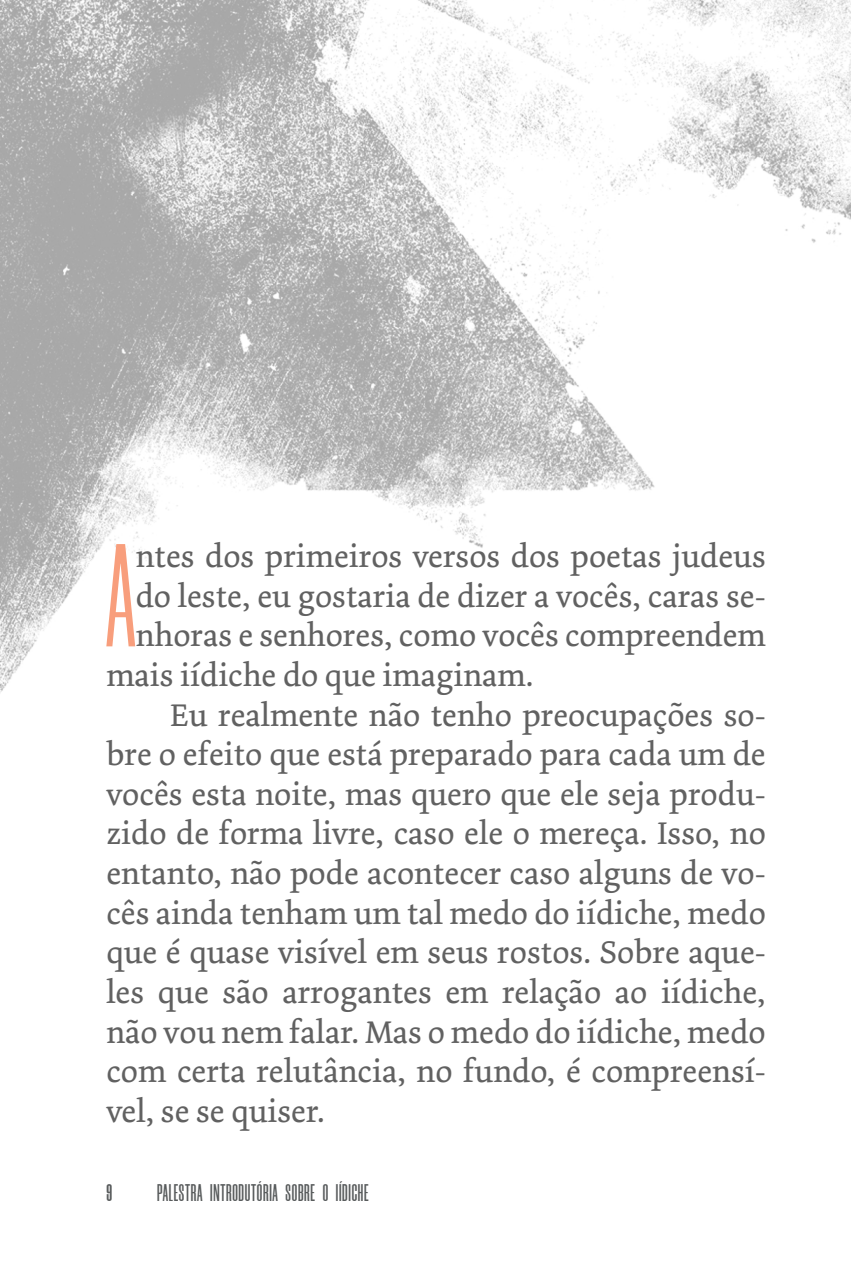
<style>
.page{position:relative;width:851px;height:1276px;background:#fff}
.page>*{position:absolute;margin:0;border:0;box-sizing:border-box;transform-origin:0 0}
.p1{font:146.4px "Morganite";color:#f89e7c}
.p1-2{font:33px/39.6px "Dolly Pro";color:#616161;text-align:justify}
.t1{font:600 24px "Morganite";letter-spacing:.03em;color:#585b5c}
.t2{font:700 24px "Morganite";color:#585b5c}
</style>
<div class="page">
<img style="left:0;top:0;width:850px;height:693px">
<p class="p1" style="left:106px;top:522px;width:31px">A</p>
<p class="p1-2" style="left:136px;top:536px;width:631px">ntes dos primeiros versos dos poetas judeus</p>
<p class="p1-2" style="left:136px;top:576px;width:631px">do leste, eu gostaria de dizer a vocês, caras se-</p>
<p class="p1-2" style="left:136px;top:616px;width:631px">nhoras e senhores, como vocês compreendem</p>
<p class="p1-2" style="left:106px;top:655px;width:428px">mais iídiche do que imaginam.</p>
<p class="p1-2" style="left:106px;top:695px;width:661px;text-indent:64px">Eu realmente não tenho preocupações so&shy;bre o efeito que está preparado para cada um de vocês esta noite, mas quero que ele seja produ&shy;zido de forma livre, caso ele o mereça. Isso, no entanto, não pode acontecer caso alguns de vo&shy;cês ainda tenham um tal medo do iídiche, medo que é quase visível em seus rostos. Sobre aque&shy;les que são arrogantes em relação ao iídiche, não vou nem falar. Mas o medo do iídiche, medo com certa relutância, no fundo, é compreensí&shy;vel, se se quiser.</p>
<p class="t2" style="left:106px;top:1180px;width:7px">9</p>
<p class="t1" style="left:157px;top:1180px;width:213px">PALESTRA INTRODUTÓRIA SOBRE O IÍDICHE</p>
</div>
